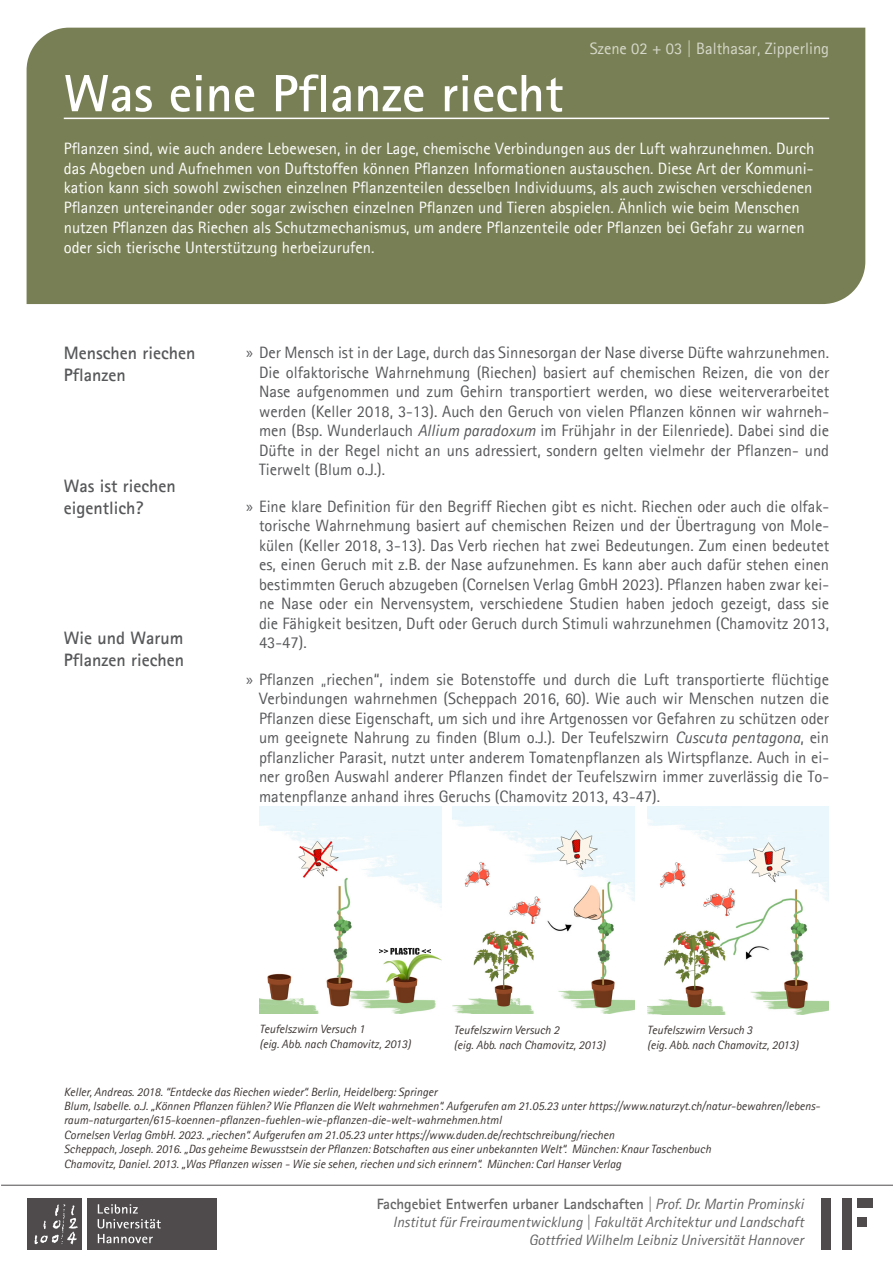
<style>
.page{position:relative;width:893px;height:1263px;background:#fff}
.page>*{position:absolute;margin:0;border:0;box-sizing:border-box;transform-origin:0 0}
.t1{font:700 52.5px "Agfa Rotis Sans Serif";color:#fff}
.t2{font:700 18px/21.6px "Agfa Rotis Sans Serif";color:#57585a}
.t3{font:16.5px/19.5px "Agfa Rotis Sans Serif";color:#57585a;text-align:justify}
.t4{font:16.5px/19.8px "Agfa Rotis Sans Serif";color:#fff}
.t5{font:italic 15px/18px "Agfa Rotis Sans Serif";color:#3e3e3f;text-align:right}
.t6{font:italic 12px/14.4px "Agfa Rotis Sans Serif";color:#3b3532}
.s1{font-family:"Myriad Pro"}
.s2{font-style:italic}
.s3{font-weight:700;font-style:normal}
</style>
<div class="page">
<hr style="left:1px;top:1185px;width:892px;height:1px;background:#231f20">
<div style="left:842px;top:1198px;width:9px;height:51px;background:#4f4b4c"></div>
<div style="left:821px;top:1198px;width:9px;height:51px;background:#4f4b4c"></div>
<div style="left:857px;top:1218px;width:10px;height:9px;background:#4f4b4c"></div>
<div style="left:857px;top:1198px;width:16px;height:9px;background:#4f4b4c"></div>
<div style="left:88px;top:1198px;width:129px;height:51px;background:#4f4b4c"></div>
<div style="left:28px;top:1198px;width:54px;height:51px;background:#4f4b4c"></div>
<svg style="left:98px;top:1204px;width:63px;height:24px"></svg>
<svg style="left:98px;top:1234px;width:55px;height:9px"></svg>
<svg style="left:34px;top:1204px;width:44px;height:40px"></svg>
<div style="left:27px;top:28px;width:838px;height:276px;background:#797f54"></div>
<hr style="left:64px;top:118px;width:765px;height:1px;background:#fff">
<img style="left:259px;top:807px;width:182px;height:206px">
<img style="left:379px;top:948px;width:52px;height:7px">
<img style="left:452px;top:807px;width:182px;height:206px">
<img style="left:647px;top:807px;width:182px;height:207px">
<p class="t4" style="left:589px;top:38px;width:241px">Szene 02 + 03 | Balthasar, Zipperling</p>
<h1 class="t1" style="left:64px;top:60px;width:501px">Was eine Pflanze riecht</h1>
<p class="t4" style="left:64px;top:138px;width:752px">Pflanzen sind, wie auch andere Lebewesen, in der Lage, chemische Verbindungen aus der Luft wahrzunehmen. Durch das Abgeben und Aufnehmen von Duftstoffen können Pflanzen Informationen austauschen. Diese Art der Kommuni&shy;kation kann sich sowohl zwischen einzelnen Pflanzenteilen desselben Individuums, als auch zwischen verschiedenen Pflanzen untereinander oder sogar zwischen einzelnen Pflanzen und Tieren abspielen. Ähnlich wie beim Menschen nutzen Pflanzen das Riechen als Schutzmechanismus, um andere Pflanzenteile oder Pflanzen bei Gefahr zu warnen oder sich tierische Unterstützung herbeizurufen.</p>
<p class="t2" style="left:64px;top:342px;width:133px">Menschen riechen<br>Pflanzen</p>
<p class="t2" style="left:64px;top:475px;width:113px">Was ist riechen eigentlich?</p>
<p class="t2" style="left:64px;top:627px;width:122px">Wie und Warum<br>Pflanzen riechen</p>
<p class="t3" style="left:259px;top:342px;width:572px;text-indent:-13px"><span class="s1">»</span> Der Mensch ist in der Lage, durch das Sinnesorgan der Nase diverse Düfte wahrzunehmen.<br>Die olfaktorische Wahrnehmung (Riechen) basiert auf chemischen Reizen, die von der Nase aufgenommen und zum Gehirn transportiert werden, wo diese weiterverarbeitet werden (Keller 2018, 3-13). Auch den Geruch von vielen Pflanzen können wir wahrneh&shy;men (Bsp. Wunderlauch <span class="s2">Allium paradoxum</span> im Frühjahr in der Eilenriede). Dabei sind die Düfte in der Regel nicht an uns adressiert, sondern gelten vielmehr der Pflanzen- und Tierwelt (Blum o.J.).</p>
<p class="t3" style="left:259px;top:496px;width:572px;text-indent:-13px"><span class="s1">»</span> Eine klare Definition für den Begriff Riechen gibt es nicht. Riechen oder auch die olfak&shy;torische Wahrnehmung basiert auf chemischen Reizen und der Übertragung von Mole&shy;külen (Keller 2018, 3-13). Das Verb riechen hat zwei Bedeutungen. Zum einen bedeutet es, einen Geruch mit z.B. der Nase aufzunehmen. Es kann aber auch dafür stehen einen bestimmten Geruch abzugeben (Cornelsen Verlag GmbH 2023). Pflanzen haben zwar kei&shy;ne Nase oder ein Nervensystem, verschiedene Studien haben jedoch gezeigt, dass sie die Fähigkeit besitzen, Duft oder Geruch durch Stimuli wahrzunehmen (Chamovitz 2013, 43-47).</p>
<p class="t3" style="left:259px;top:669px;width:572px;text-indent:-13px"><span class="s1">»</span> Pflanzen „riechen“, indem sie Botenstoffe und durch die Luft transportierte flüchtige Verbindungen wahrnehmen (Scheppach 2016, 60). Wie auch wir Menschen nutzen die Pflanzen diese Eigenschaft, um sich und ihre Artgenossen vor Gefahren zu schützen oder um geeignete Nahrung zu finden (Blum o.J.). Der Teufelszwirn <span class="s2">Cuscuta pentagona</span>, ein pflanzlicher Parasit, nutzt unter anderem Tomatenpflanzen als Wirtspflanze. Auch in ei&shy;ner großen Auswahl anderer Pflanzen findet der Teufelszwirn immer zuverlässig die To&shy;matenpflanze anhand ihres Geruchs (Chamovitz 2013, 43-47).</p>
<p class="t6" style="left:259px;top:1022px;width:153px">Teufelszwirn Versuch 1<br>(eig. Abb. nach Chamovitz, 2013)</p>
<p class="t6" style="left:454px;top:1023px;width:153px">Teufelszwirn Versuch 2<br>(eig. Abb. nach Chamovitz, 2013)</p>
<p class="t6" style="left:647px;top:1023px;width:153px">Teufelszwirn Versuch 3<br>(eig. Abb. nach Chamovitz, 2013)</p>
<p class="t6" style="left:64px;top:1084px;width:758px">Keller, Andreas. 2018. “Entdecke das Riechen wieder“. Berlin, Heidelberg: Springer<br>Blum, Isabelle. o.J. „Können Pflanzen fühlen? Wie Pflanzen die Welt wahrnehmen“. Aufgerufen am 21.05.23 unter https://www.naturzyt.ch/natur-bewahren/lebens&shy;raum-naturgarten/615-koennen-pflanzen-fuehlen-wie-pflanzen-die-welt-wahrnehmen.html<br>Cornelsen Verlag GmbH. 2023. „riechen“. Aufgerufen am 21.05.23 unter https://www.duden.de/rechtschreibung/riechen<br>Scheppach, Joseph. 2016. „Das geheime Bewusstsein der Pflanzen: Botschaften aus einer unbekannten Welt“. München: Knaur Taschenbuch<br>Chamovitz, Daniel. 2013. „Was Pflanzen wissen - Wie sie sehen, riechen und sich erinnern“. München: Carl Hanser Verlag</p>
<p class="t5" style="left:376px;top:1195px;width:429px"><span class="s3">Fachgebiet Entwerfen urbaner Landschaften</span> | Prof. Dr. Martin Prominski<br>Institut für Freiraumentwicklung | Fakultät Architektur und Landschaft<br>Gottfried Wilhelm Leibniz Universität Hannover</p>
</div>
